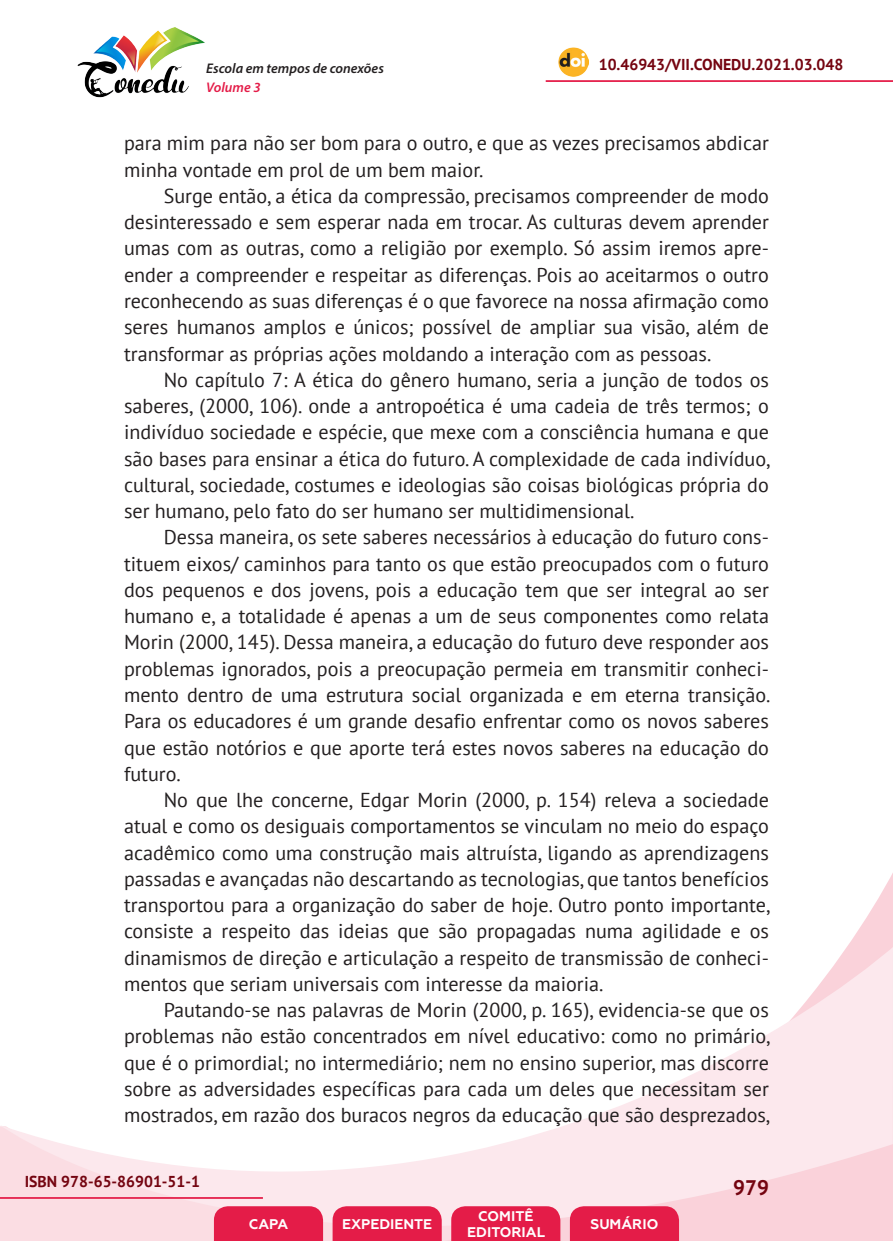
<style>
.page{position:relative;width:893px;height:1241px;background:#fff}
.page>*{position:absolute;margin:0;border:0;box-sizing:border-box;transform-origin:0 0}
.t1{font:700 21px "PT Sans";color:#740410}
._8_CORPO{font:20.12px/26.2px "PT Sans";color:#231f20;text-align:justify}
.t2{font:700 15.75px "PT Sans";color:#740410}
.t3{font:700 14px/16.8px "Geometria";color:#fff;text-align:center}
.t4{font:italic 600 14px "Myriad Pro";color:#231f20}
.t5{font:italic 600 14px "Myriad Pro";color:#e41c48}
</style>
<div class="page">
<svg style="left:848px;top:873px;width:45px;height:73px"></svg>
<svg style="left:0;top:946px;width:893px;height:294px"></svg>
<hr style="left:0;top:1196px;width:263px;height:2px;background:#e41c48">
<hr style="left:546px;top:80px;width:347px;height:2px;background:#e41c48">
<img style="left:559px;top:47px;width:30px;height:30px">
<img style="left:77px;top:27px;width:128px;height:71px">
<svg style="left:214px;top:1205px;width:109px;height:35px;background:#e52751"></svg>
<svg style="left:333px;top:1205px;width:109px;height:35px;background:#e52751"></svg>
<svg style="left:451px;top:1205px;width:109px;height:35px;background:#e52751"></svg>
<svg style="left:570px;top:1205px;width:109px;height:35px;background:#e52650"></svg>
<p class="t4" style="left:206px;top:59px;width:179px">Escola em tempos de conexões</p>
<p class="t2" style="left:599px;top:54px;width:246px">10.46943/VII.CONEDU.2021.03.048</p>
<p class="t5" style="left:206px;top:78px;width:56px">Volume 3</p>
<p class="_8_CORPO" style="left:124px;top:130px;width:646px">para mim para não ser bom para o outro, e que as vezes precisamos abdicar minha vontade em prol de um bem maior.</p>
<p class="_8_CORPO" style="left:124px;top:182px;width:646px;text-indent:40px">Surge então, a ética da compressão, precisamos compreender de modo desinteressado e sem esperar nada em trocar. As culturas devem aprender umas com as outras, como a religião por exemplo. Só assim iremos apre&shy;ender a compreender e respeitar as diferenças. Pois ao aceitarmos o outro reconhecendo as suas diferenças é o que favorece na nossa afirmação como seres humanos amplos e únicos; possível de ampliar sua visão, além de transformar as próprias ações moldando a interação com as pessoas.</p>
<p class="_8_CORPO" style="left:124px;top:366px;width:648px;text-indent:40px">No capítulo 7: A ética do gênero humano, seria a junção de todos os saberes, (2000, 106). onde a antropoética é uma cadeia de três termos; o indivíduo sociedade e espécie, que mexe com a consciência humana e que são bases para ensinar a ética do futuro. A complexidade de cada indivíduo, cultural, sociedade, costumes e ideologias são coisas biológicas própria do ser humano, pelo fato do ser humano ser multidimensional.</p>
<p class="_8_CORPO" style="left:124px;top:523px;width:648px;text-indent:40px">Dessa maneira, os sete saberes necessários à educação do futuro cons&shy;tituem eixos/ caminhos para tanto os que estão preocupados com o futuro dos pequenos e dos jovens, pois a educação tem que ser integral ao ser humano e, a totalidade é apenas a um de seus componentes como relata Morin (2000, 145). Dessa maneira, a educação do futuro deve responder aos problemas ignorados, pois a preocupação permeia em transmitir conheci&shy;mento dentro de uma estrutura social organizada e em eterna transição.<br>Para os educadores é um grande desafio enfrentar como os novos saberes que estão notórios e que aporte terá estes novos saberes na educação do futuro.</p>
<p class="_8_CORPO" style="left:124px;top:786px;width:648px;text-indent:40px">No que lhe concerne, Edgar Morin (2000, p. 154) releva a sociedade atual e como os desiguais comportamentos se vinculam no meio do espaço acadêmico como uma construção mais altruísta, ligando as aprendizagens passadas e avançadas não descartando as tecnologias, que tantos benefícios transportou para a organização do saber de hoje. Outro ponto importante, consiste a respeito das ideias que são propagadas numa agilidade e os dinamismos de direção e articulação a respeito de transmissão de conheci&shy;mentos que seriam universais com interesse da maioria.</p>
<p class="_8_CORPO" style="left:124px;top:996px;width:648px;text-indent:40px">Pautando-se nas palavras de Morin (2000, p. 165), evidencia-se que os problemas não estão concentrados em nível educativo: como no primário, que é o primordial; no intermediário; nem no ensino superior, mas discorre sobre as adversidades específicas para cada um deles que necessitam ser mostrados, em razão dos buracos negros da educação que são desprezados,</p>
<p class="t2" style="left:25px;top:1170px;width:177px">ISBN 978-65-86901-51-1</p>
<p class="t3" style="left:249px;top:1215px;width:41px">CAPA</p>
<p class="t3" style="left:342px;top:1215px;width:92px">EXPEDIENTE</p>
<p class="t3" style="left:467px;top:1207px;width:79px">COMITÊ<br>EDITORIAL</p>
<p class="t3" style="left:590px;top:1215px;width:69px">SUMÁRIO</p>
<p class="t1" style="left:733px;top:1173px;width:37px">979</p>
</div>
